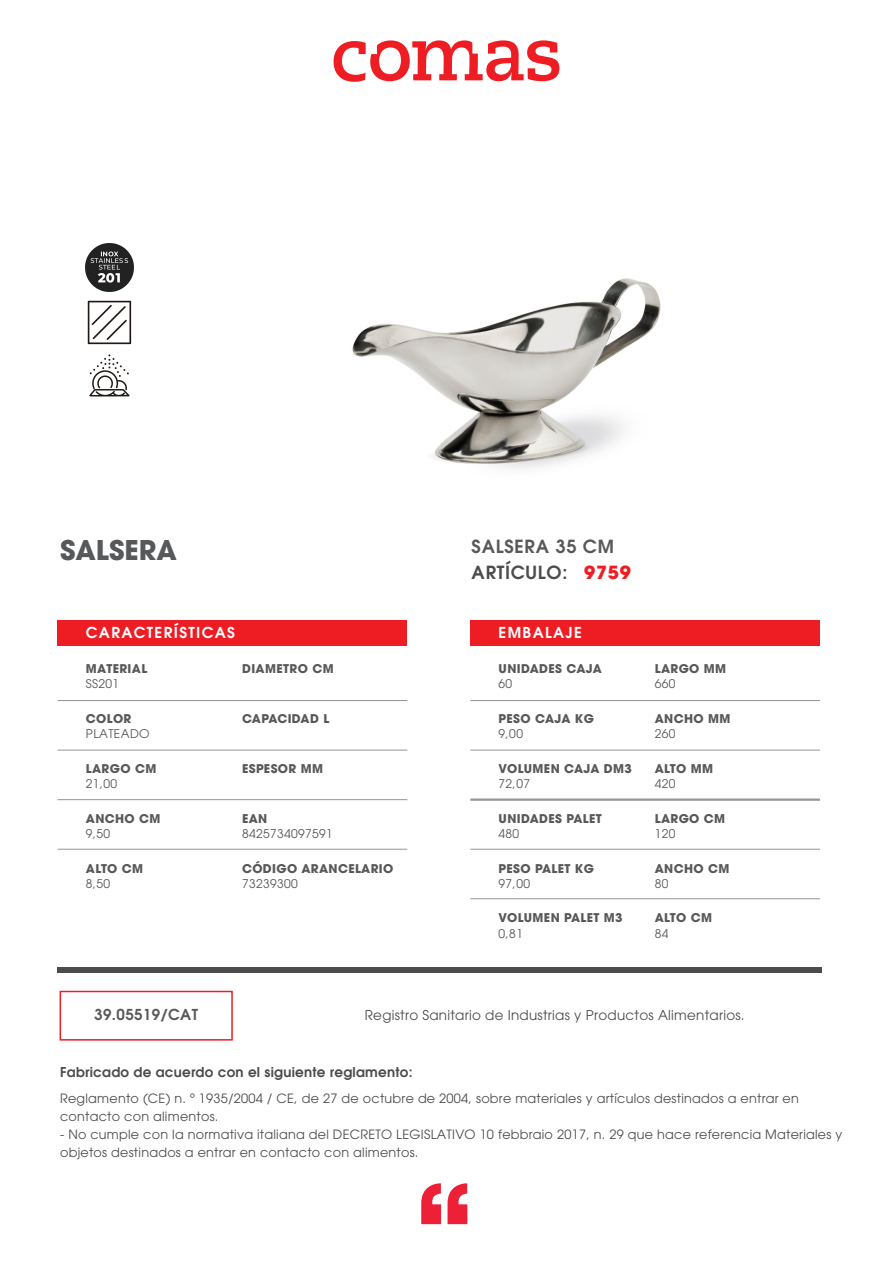
<style>
.page{position:relative;width:893px;height:1263px;background:#fff}
.page>*{position:absolute;margin:0;border:0;box-sizing:border-box;transform-origin:0 0}
.t1{font:700 27px "Avant Garde";color:#57585a}
.t2{font:600 18px/25.7px "Avant Garde";letter-spacing:.04em;color:#57585a}
.t3{font:600 15px "Avant Garde";letter-spacing:.09em;color:#fff}
.t4{font:600 15px "Avant Garde";letter-spacing:.03em;color:#57585a}
.t5{font:13.5px "Avant Garde";letter-spacing:.02em;color:#4b4c4d}
.t6{font:600 13.5px "Avant Garde";letter-spacing:.02em;color:#4b4c4d}
.t7{font:12.75px/18px "Avant Garde";letter-spacing:.02em;color:#4b4c4d}
.t8{font:700 12px "Avant Garde";letter-spacing:.03em;color:#57585a}
.t9{font:12px "Avant Garde";letter-spacing:.03em;color:#57585a}
.t10{font:700 12px "Avant Garde";letter-spacing:.01em;color:#57585a}
.s1{color:#4b4c4d}
.s2{font-weight:700;color:#ee1d23}
</style>
<div class="page">
<svg style="left:421px;top:1183px;width:20px;height:41px"></svg>
<svg style="left:448px;top:1183px;width:19px;height:41px"></svg>
<svg style="left:334px;top:40px;width:225px;height:42px"></svg>
<div style="left:58px;top:620px;width:349px;height:25px;background:#ee1d23"></div>
<div style="left:58px;top:967px;width:764px;height:6px;background:#4b4c4d"></div>
<hr style="left:58px;top:700px;width:349px;height:1px;background:#939598">
<hr style="left:58px;top:750px;width:349px;height:1px;background:#939598">
<hr style="left:58px;top:799px;width:349px;height:1px;background:#939598">
<hr style="left:58px;top:849px;width:349px;height:1px;background:#939598">
<div style="left:470px;top:620px;width:350px;height:25px;background:#ee1d23"></div>
<hr style="left:470px;top:700px;width:350px;height:1px;background:#939598">
<hr style="left:470px;top:750px;width:350px;height:1px;background:#939598">
<hr style="left:470px;top:798px;width:350px;height:3px;background:#939598">
<hr style="left:470px;top:849px;width:350px;height:1px;background:#939598">
<hr style="left:470px;top:898px;width:350px;height:1px;background:#939598">
<div style="left:60px;top:991px;width:173px;height:49px;border:2px solid #ee1d23"></div>
<img style="left:85px;top:243px;width:49px;height:154px">
<img style="left:352px;top:278px;width:309px;height:191px">
<h1 class="t1" style="left:60px;top:532px;width:118px">SALSERA</h1>
<h2 class="t2" style="left:472px;top:533px;width:161px">SALSERA 35 CM<br><span class="s1">ARTÍCULO:</span> <span class="s2">9759</span></h2>
<p class="t3" style="left:86px;top:623px;width:151px">CARACTERÍSTICAS</p>
<p class="t8" style="left:86px;top:661px;width:63px">MATERIAL</p>
<p class="t9" style="left:86px;top:677px;width:35px">SS201</p>
<p class="t8" style="left:242px;top:661px;width:93px">DIAMETRO CM</p>
<p class="t8" style="left:86px;top:711px;width:47px">COLOR</p>
<p class="t9" style="left:86px;top:727px;width:65px">PLATEADO</p>
<p class="t8" style="left:86px;top:761px;width:72px">LARGO CM</p>
<p class="t9" style="left:86px;top:777px;width:33px">21,00</p>
<p class="t8" style="left:86px;top:810px;width:76px">ANCHO CM</p>
<p class="t9" style="left:86px;top:826px;width:26px">9,50</p>
<p class="t8" style="left:86px;top:860px;width:59px">ALTO CM</p>
<p class="t9" style="left:86px;top:876px;width:26px">8,50</p>
<p class="t10" style="left:242px;top:711px;width:89px">CAPACIDAD L</p>
<p class="t8" style="left:242px;top:761px;width:83px">ESPESOR MM</p>
<p class="t8" style="left:242px;top:810px;width:27px">EAN</p>
<p class="t9" style="left:242px;top:826px;width:92px">8425734097591</p>
<p class="t8" style="left:242px;top:860px;width:153px">CÓDIGO ARANCELARIO</p>
<p class="t9" style="left:242px;top:876px;width:57px">73239300</p>
<p class="t3" style="left:499px;top:623px;width:85px">EMBALAJE</p>
<p class="t8" style="left:499px;top:661px;width:105px">UNIDADES CAJA</p>
<p class="t9" style="left:499px;top:677px;width:15px">60</p>
<p class="t8" style="left:499px;top:711px;width:97px">PESO CAJA KG</p>
<p class="t9" style="left:499px;top:727px;width:26px">9,00</p>
<p class="t8" style="left:499px;top:761px;width:135px">VOLUMEN CAJA DM3</p>
<p class="t9" style="left:499px;top:777px;width:33px">72,07</p>
<p class="t8" style="left:499px;top:810px;width:105px">UNIDADES PALET</p>
<p class="t9" style="left:499px;top:826px;width:22px">480</p>
<p class="t8" style="left:499px;top:860px;width:97px">PESO PALET KG</p>
<p class="t9" style="left:499px;top:876px;width:33px">97,00</p>
<p class="t8" style="left:499px;top:910px;width:126px">VOLUMEN PALET M3</p>
<p class="t9" style="left:499px;top:926px;width:26px">0,81</p>
<p class="t8" style="left:655px;top:661px;width:73px">LARGO MM</p>
<p class="t9" style="left:655px;top:677px;width:22px">660</p>
<p class="t8" style="left:655px;top:711px;width:77px">ANCHO MM</p>
<p class="t9" style="left:655px;top:727px;width:22px">260</p>
<p class="t8" style="left:655px;top:761px;width:60px">ALTO MM</p>
<p class="t9" style="left:655px;top:777px;width:22px">420</p>
<p class="t8" style="left:655px;top:810px;width:72px">LARGO CM</p>
<p class="t9" style="left:655px;top:826px;width:22px">120</p>
<p class="t8" style="left:655px;top:860px;width:76px">ANCHO CM</p>
<p class="t9" style="left:655px;top:876px;width:15px">80</p>
<p class="t8" style="left:655px;top:910px;width:59px">ALTO CM</p>
<p class="t9" style="left:655px;top:926px;width:15px">84</p>
<p class="t4" style="left:94px;top:1005px;width:105px">39.05519/CAT</p>
<p class="t5" style="left:365px;top:1007px;width:381px">Registro Sanitario de Industrias y Productos Alimentarios.</p>
<p class="t6" style="left:60px;top:1063px;width:354px">Fabricado de acuerdo con el siguiente reglamento:</p>
<p class="t7" style="left:60px;top:1090px;width:740px">Reglamento (CE) n. º 1935/2004 / CE, de 27 de octubre de 2004, sobre materiales y artículos destinados a entrar en contacto con alimentos.</p>
<p class="t7" style="left:60px;top:1126px;width:784px">- No cumple con la normativa italiana del DECRETO LEGISLATIVO 10 febbraio 2017, n. 29 que hace referencia Materiales y objetos destinados a entrar en contacto con alimentos.</p>
</div>
